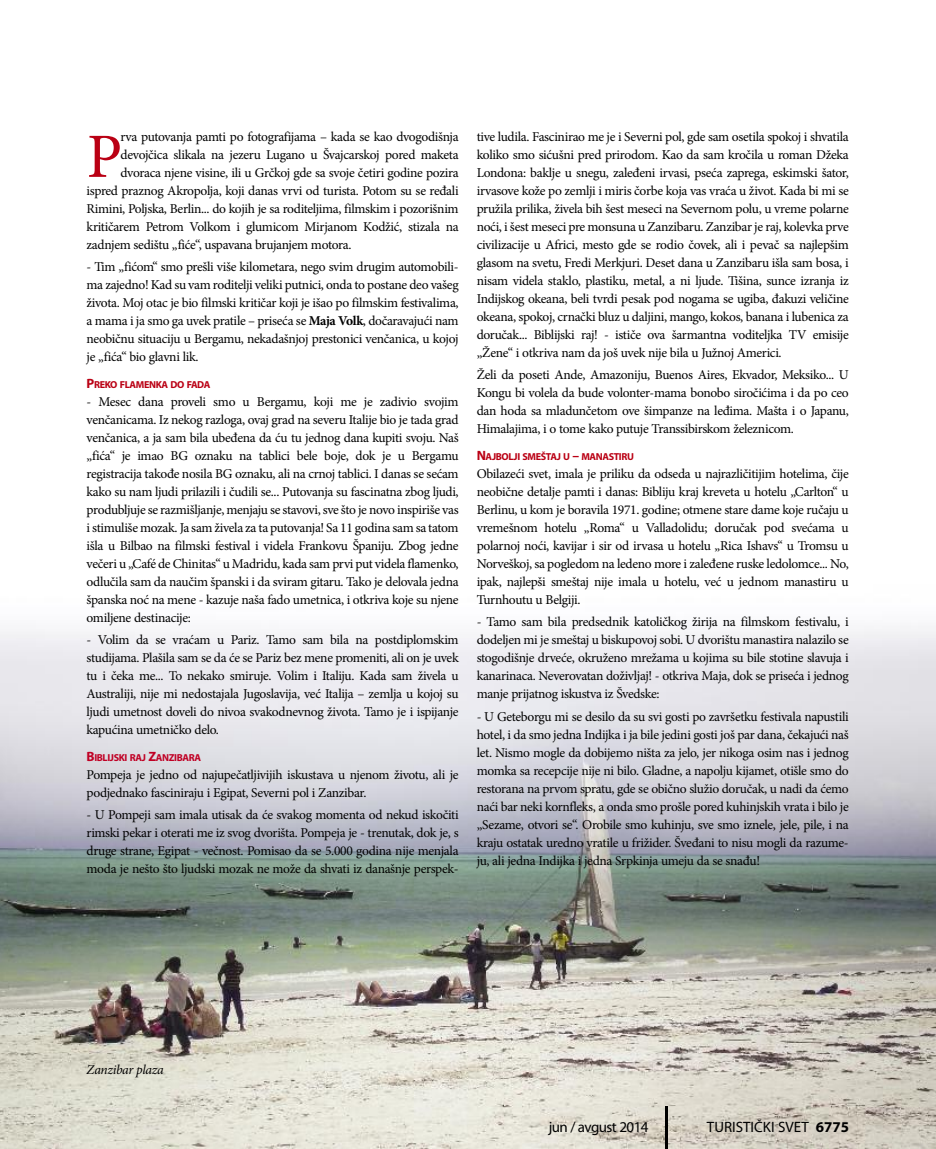
<style>
.page{position:relative;width:936px;height:1149px;background:#fff}
.page>*{position:absolute;margin:0;border:0;box-sizing:border-box;transform-origin:0 0}
.t1{font:63px "Minion Pro";color:#ba0014}
.t2{font:15px "Myriad Pro";color:#000}
.t3{font:13.5px/18px "Minion Pro";letter-spacing:-.025em;color:#000;text-align:justify}
.t4{font:italic 13.5px "Minion Pro";letter-spacing:-.025em;color:#000}
.t5{font:700 10.2px "Myriad Pro";letter-spacing:-.035em;color:#ba0014}
.t6{font:700 10.2px "Myriad Pro";letter-spacing:-.035em;color:#c00024}
.s1{font-weight:700}
.s2{font-size:13.5px}
</style>
<div class="page">
<img style="left:0;top:626px;width:935px;height:522px">
<hr style="left:665px;top:1106px;width:2px;height:42px;background:#000">
<h1 class="t1" style="left:87px;top:133px;width:37px">P</h1>
<p class="t3" style="left:120px;top:129px;width:339px">rva putovanja pamti po fotografijama – kada se kao dvogodišnja</p>
<p class="t3" style="left:120px;top:147px;width:339px">devojčica slikala na jezeru Lugano u Švajcarskoj pored maketa</p>
<p class="t3" style="left:120px;top:165px;width:339px">dvoraca njene visine, ili u Grčkoj gde sa svoje četiri godine pozira</p>
<p class="t3" style="left:87px;top:183px;width:373px">ispred praznog akropolja, koji danas vrvi od turista. Potom su se ređali</p>
<p class="t3" style="left:87px;top:201px;width:373px">Rimini, Poljska, Berlin... do kojih je sa roditeljima, filmskim i pozorišnim</p>
<p class="t3" style="left:87px;top:219px;width:373px">kritičarem Petrom Volkom i glumicom Mirjanom Kodžić, stizala na</p>
<p class="t3" style="left:87px;top:237px;width:266px">zadnjem sedištu „fiće“, uspavana brujanjem motora.</p>
<p class="t3" style="left:87px;top:259px;width:373px">- Tim „fićom“ smo prešli više kilometara, nego svim drugim automobili&shy;ma zajedno! Kad su vam roditelji veliki putnici, onda to postane deo vašeg života. Moj otac je bio filmski kritičar koji je išao po filmskim festivalima, a mama i ja smo ga uvek pratile – priseća se <span class="s1">maja Volk</span>, dočaravajući nam neobičnu situaciju u Bergamu, nekadašnjoj prestonici venčanica, u kojoj je „fića“ bio glavni lik.</p>
<p class="t5" style="left:87px;top:380px;width:125px"><span class="s2">P</span>REKO FLAMENKA DO FADA</p>
<p class="t3" style="left:87px;top:393px;width:373px">- Mesec dana proveli smo u Bergamu, koji me je zadivio svojim venčanicama. Iz nekog razloga, ovaj grad na severu Italije bio je tada grad venčanica, a ja sam bila ubeđena da ću tu jednog dana kupiti svoju. Naš „fića“ je imao BG oznaku na tablici bele boje, dok je u Bergamu registracija takođe nosila BG oznaku, ali na crnoj tablici. I danas se sećam kako su nam ljudi prilazili i čudili se... Putovanja su fascinatna zbog ljudi, produbljuje se razmišljanje, menjaju se stavovi, sve što je novo inspiriše vas i stimuliše mozak. Ja sam živela za ta putovanja! Sa 11 godina sam sa tatom išla u Bilbao na filmski festival i videla Frankovu Španiju. Zbog jedne večeri u „Café de Chinitas“ u Madridu, kada sam prvi put videla flamenko, odlučila sam da naučim španski i da sviram gitaru. Tako je delovala jedna španska noć na mene - kazuje naša fado umetnica, i otkriva koje su njene omiljene destinacije:</p>
<p class="t3" style="left:87px;top:632px;width:373px">- Volim da se vraćam u Pariz. Tamo sam bila na postdiplomskim studijama. Plašila sam se da će se Pariz bez mene promeniti, ali on je uvek tu i čeka me... To nekako smiruje. Volim i Italiju. Kada sam živela u australiji, nije mi nedostajala Jugoslavija, već Italija – zemlja u kojoj su ljudi umetnost doveli do nivoa svakodnevnog života. Tamo je i ispijanje kapućina umetničko delo.</p>
<p class="t6" style="left:87px;top:753px;width:116px"><span class="s2">B</span>IBLIJSKI RAJ <span class="s2">Z</span>ANZIBARA</p>
<p class="t3" style="left:87px;top:766px;width:373px">Pompeja je jedno od najupečatljivijih iskustava u njenom životu, ali je podjednako fasciniraju i Egipat, Severni pol i Zanzibar.</p>
<p class="t3" style="left:87px;top:806px;width:373px">- U Pompeji sam imala utisak da će svakog momenta od nekud iskočiti rimski pekar i oterati me iz svog dvorišta. Pompeja je - trenutak, dok je, s druge strane, Egipat - večnost. Pomisao da se 5.000 godina nije menjala moda je nešto što ljudski mozak ne može da shvati iz današnje perspek-</p>
<p class="t3" style="left:476px;top:129px;width:373px">tive ludila. Fascinirao me je i Severni pol, gde sam osetila spokoj i shvatila koliko smo sićušni pred prirodom. Kao da sam kročila u roman Džeka Londona: baklje u snegu, zaleđeni irvasi, pseća zaprega, eskimski šator, irvasove kože po zemlji i miris čorbe koja vas vraća u život. Kada bi mi se pružila prilika, živela bih šest meseci na Severnom polu, u vreme polarne noći, i šest meseci pre monsuna u Zanzibaru. Zanzibar je raj, kolevka prve civilizacije u africi, mesto gde se rodio čovek, ali i pevač sa najlepšim glasom na svetu, Fredi Merkjuri. Deset dana u Zanzibaru išla sam bosa, i nisam videla staklo, plastiku, metal, a ni ljude. Tišina, sunce izranja iz Indijskog okeana, beli tvrdi pesak pod nogama se ugiba, đakuzi veličine okeana, spokoj, crnački bluz u daljini, mango, kokos, banana i lubenica za doručak... Biblijski raj! - ističe ova šarmantna voditeljka TV emisije „Žene“ i otkriva nam da još uvek nije bila u Južnoj americi.</p>
<p class="t3" style="left:476px;top:367px;width:373px">Želi da poseti ande, amazoniju, Buenos aires, Ekvador, Meksiko... U Kongu bi volela da bude volonter-mama bonobo siročićima i da po ceo dan hoda sa mladunčetom ove šimpanze na leđima. Mašta i o Japanu, Himalajima, i o tome kako putuje Transsibirskom železnicom.</p>
<p class="t5" style="left:476px;top:452px;width:159px"><span class="s2">N</span>AJBOLJI SMEŠTAJ U <span class="s2">–</span> MANASTIRU</p>
<p class="t3" style="left:476px;top:465px;width:373px">Obilazeći svet, imala je priliku da odseda u najrazličitijim hotelima, čije neobične detalje pamti i danas: Bibliju kraj kreveta u hotelu „Carlton“ u Berlinu, u kom je boravila 1971. godine; otmene stare dame koje ručaju u vremešnom hotelu „Roma“ u Valladolidu; doručak pod svećama u polarnoj noći, kavijar i sir od irvasa u hotelu „Rica Ishavs“ u Tromsu u Norveškoj, sa pogledom na ledeno more i zaleđene ruske ledolomce... No, ipak, najlepši smeštaj nije imala u hotelu, već u jednom manastiru u Turnhoutu u Belgiji.</p>
<p class="t3" style="left:476px;top:614px;width:373px">- Tamo sam bila predsednik katoličkog žirija na filmskom festivalu, i dodeljen mi je smeštaj u biskupovoj sobi. U dvorištu manastira nalazilo se stogodišnje drveće, okruženo mrežama u kojima su bile stotine slavuja i kanarinaca. Neverovatan doživljaj! - otkriva Maja, dok se priseća i jednog manje prijatnog iskustva iz Švedske:</p>
<p class="t3" style="left:476px;top:708px;width:373px">- U Geteborgu mi se desilo da su svi gosti po završetku festivala napustili hotel, i da smo jedna Indijka i ja bile jedini gosti još par dana, čekajući naš let. Nismo mogle da dobijemo ništa za jelo, jer nikoga osim nas i jednog momka sa recepcije nije ni bilo. Gladne, a napolju kijamet, otišle smo do restorana na prvom spratu, gde se obično služio doručak, u nadi da ćemo naći bar neki kornfleks, a onda smo prošle pored kuhinjskih vrata i bilo je „Sezame, otvori se“. Orobile smo kuhinju, sve smo iznele, jele, pile, i na kraju ostatak uredno vratile u frižider. Šveđani to nisu mogli da razume&shy;ju, ali jedna Indijka i jedna Srpkinja umeju da se snađu!</p>
<p class="t4" style="left:87px;top:1064px;width:79px">Zanzibar plaza</p>
<p class="t2" style="left:548px;top:1120px;width:101px">jun / avgust 2014</p>
<p class="t2" style="left:707px;top:1120px;width:144px">tUristiČki svet <span class="s1">6775</span></p>
</div>
